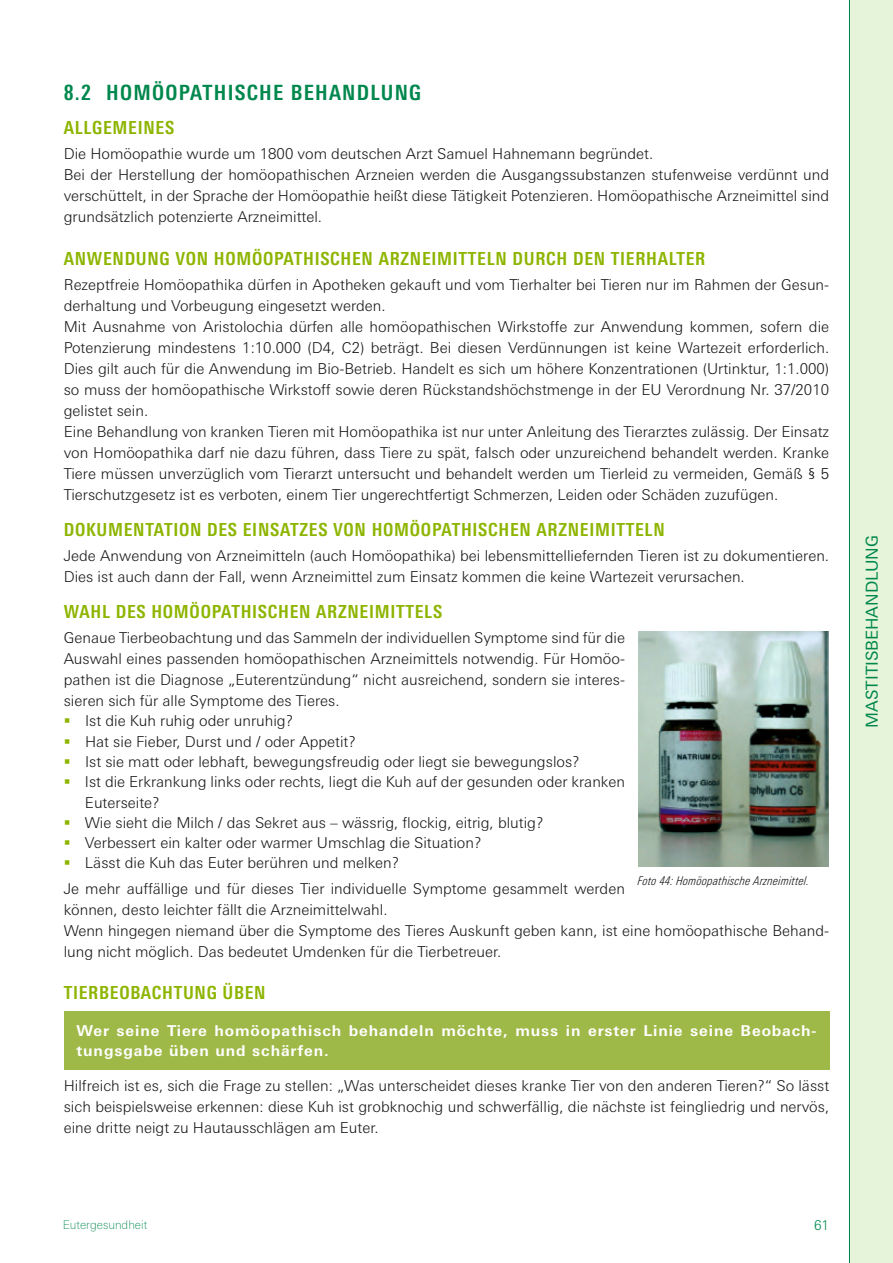
<style>
.page{position:relative;width:893px;height:1263px;background:#fff}
.page>*{position:absolute;margin:0;border:0;box-sizing:border-box;transform-origin:0 0}
.t1{font:700 condensed 21px "Univers Next Pro";letter-spacing:.06em;color:#00874d}
.t2{font:700 condensed 18px "Univers Next Pro";letter-spacing:.04em;color:#8db500}
.t3{font:16.5px "Univers Next Pro";letter-spacing:-.005em;color:#00874d}
.t4{font:300 15px/21px "Univers Next Pro";color:#151616}
.t5{font:700 15px/19.5px "Univers Next Pro";letter-spacing:.06em;color:#fff}
.t6{font:300 13.5px "Univers Next Pro";color:#00874d}
.t7{font:italic 300 condensed 12px "Univers Next Pro";letter-spacing:.02em;color:#151616}
.t8{font:100 12px "Univers Next Pro";color:#00874d}
</style>
<div class="page">
<hr style="left:849px;top:0;width:1px;height:1263px;background:#00874d">
<div style="left:850px;top:0;width:43px;height:1263px;background:#e6f4da"></div>
<div style="left:64px;top:1011px;width:765px;height:58px;background:#9fb948"></div>
<img style="left:638px;top:632px;width:191px;height:235px">
<h1 class="t1" style="left:64px;top:80px;width:359px">8.2 HOMÖOPATHISCHE BEHANDLUNG</h1>
<p class="t2" style="left:64px;top:117px;width:112px">ALLGEMEINES</p>
<p class="t4" style="left:64px;top:143px;width:767px">Die Homöopathie wurde um 1800 vom deutschen Arzt Samuel Hahnemann begründet.<br>Bei der Herstellung der homöopathischen Arzneien werden die Ausgangssubstanzen stufenweise verdünnt und verschüttelt, in der Sprache der Homöopathie heißt diese Tätigkeit Potenzieren. Homöopathische Arzneimittel sind grundsätzlich potenzierte Arzneimittel.</p>
<p class="t2" style="left:64px;top:248px;width:643px">ANWENDUNG VON HOMÖOPATHISCHEN ARZNEIMITTELN DURCH DEN TIERHALTER</p>
<p class="t4" style="left:64px;top:274px;width:767px">Rezeptfreie Homöopathika dürfen in Apotheken gekauft und vom Tierhalter bei Tieren nur im Rahmen der Gesun&shy;derhaltung und Vorbeugung eingesetzt werden.<br>Mit Ausnahme von Aristolochia dürfen alle homöopathischen Wirkstoffe zur Anwendung kommen, sofern die Potenzierung mindestens 1:10.000 (D4, C2) beträgt. Bei diesen Verdünnungen ist keine Wartezeit erforderlich.<br>Dies gilt auch für die Anwendung im Bio-Betrieb. Handelt es sich um höhere Konzentrationen (Urtinktur, 1:1.000) so muss der homöopathische Wirkstoff sowie deren Rückstandshöchstmenge in der EU Verordnung Nr. 37/2010 gelistet sein.<br>Eine Behandlung von kranken Tieren mit Homöopathika ist nur unter Anleitung des Tierarztes zulässig. Der Einsatz von Homöopathika darf nie dazu führen, dass Tiere zu spät, falsch oder unzureichend behandelt werden. Kranke Tiere müssen unverzüglich vom Tierarzt untersucht und behandelt werden um Tierleid zu vermeiden, Gemäß § 5<br>Tierschutzgesetz ist es verboten, einem Tier ungerechtfertigt Schmerzen, Leiden oder Schäden zuzufügen.</p>
<p class="t2" style="left:64px;top:519px;width:602px">DOKUMENTATION DES EINSATZES VON HOMÖOPATHISCHEN ARZNEIMITTELN</p>
<p class="t4" style="left:64px;top:545px;width:767px">Jede Anwendung von Arzneimitteln (auch Homöopathika) bei lebensmittelliefernden Tieren ist zu dokumentieren.<br>Dies ist auch dann der Fall, wenn Arzneimittel zum Einsatz kommen die keine Wartezeit verursachen.</p>
<p class="t2" style="left:64px;top:601px;width:380px">WAHL DES HOMÖOPATHISCHEN ARZNEIMITTELS</p>
<p class="t4" style="left:64px;top:627px;width:563px">Genaue Tierbeobachtung und das Sammeln der individuellen Symptome sind für die</p>
<p class="t4" style="left:64px;top:648px;width:563px">Auswahl eines passenden homöopathischen Arzneimittels notwendig. Für Homöo-</p>
<p class="t4" style="left:64px;top:669px;width:563px">pathen ist die Diagnose „Euterentzündung“ nicht ausreichend, sondern sie interes-</p>
<p class="t4" style="left:64px;top:690px;width:277px">sieren sich für alle Symptome des Tieres.</p>
<p class="t4" style="left:85px;top:711px;width:209px">Ist die Kuh ruhig oder unruhig?</p>
<p class="t4" style="left:85px;top:731px;width:272px">Hat sie Fieber, Durst und / oder Appetit?</p>
<p class="t4" style="left:85px;top:751px;width:496px">Ist sie matt oder lebhaft, bewegungsfreudig oder liegt sie bewegungslos?</p>
<p class="t4" style="left:85px;top:771px;width:542px">Ist die Erkrankung links oder rechts, liegt die Kuh auf der gesunden oder kranken</p>
<p class="t4" style="left:85px;top:792px;width:76px">Euterseite?</p>
<p class="t4" style="left:85px;top:812px;width:460px">Wie sieht die Milch / das Sekret aus – wässrig, flockig, eitrig, blutig?</p>
<p class="t4" style="left:85px;top:832px;width:398px">Verbessert ein kalter oder warmer Umschlag die Situation?</p>
<p class="t4" style="left:85px;top:852px;width:316px">Lässt die Kuh das Euter berühren und melken?</p>
<p class="t4" style="left:64px;top:878px;width:767px">Je mehr auffällige und für dieses Tier individuelle Symptome gesammelt werden<br>können, desto leichter fällt die Arzneimittelwahl.<br>Wenn hingegen niemand über die Symptome des Tieres Auskunft geben kann, ist eine homöopathische Behand&shy;lung nicht möglich. Das bedeutet Umdenken für die Tierbetreuer.</p>
<p class="t2" style="left:64px;top:982px;width:203px">TIERBEOBACHTUNG ÜBEN</p>
<p class="t7" style="left:638px;top:874px;width:173px">Foto 44: Homöopathische Arzneimittel.</p>
<p class="t5" style="left:77px;top:1021px;width:741px">Wer seine Tiere homöopathisch behandeln möchte, muss in erster Linie seine Beobach&shy;tungsgabe üben und schärfen.</p>
<p class="t4" style="left:64px;top:1075px;width:767px;text-align:justify">Hilfreich ist es, sich die Frage zu stellen: „Was unterscheidet dieses kranke Tier von den anderen Tieren?“ So lässt sich beispielsweise erkennen: diese Kuh ist grobknochig und schwerfällig, die nächste ist feingliedrig und nervös, eine dritte neigt zu Hautausschlägen am Euter.</p>
<p class="t8" style="left:63px;top:1218px;width:86px">Eutergesundheit</p>
<p class="t6" style="left:814px;top:1217px;width:17px">61</p>
<p class="t3" style="left:863px;top:728px;width:194px;rotate:-90deg">MASTITISBEHANDLUNG</p>
</div>
